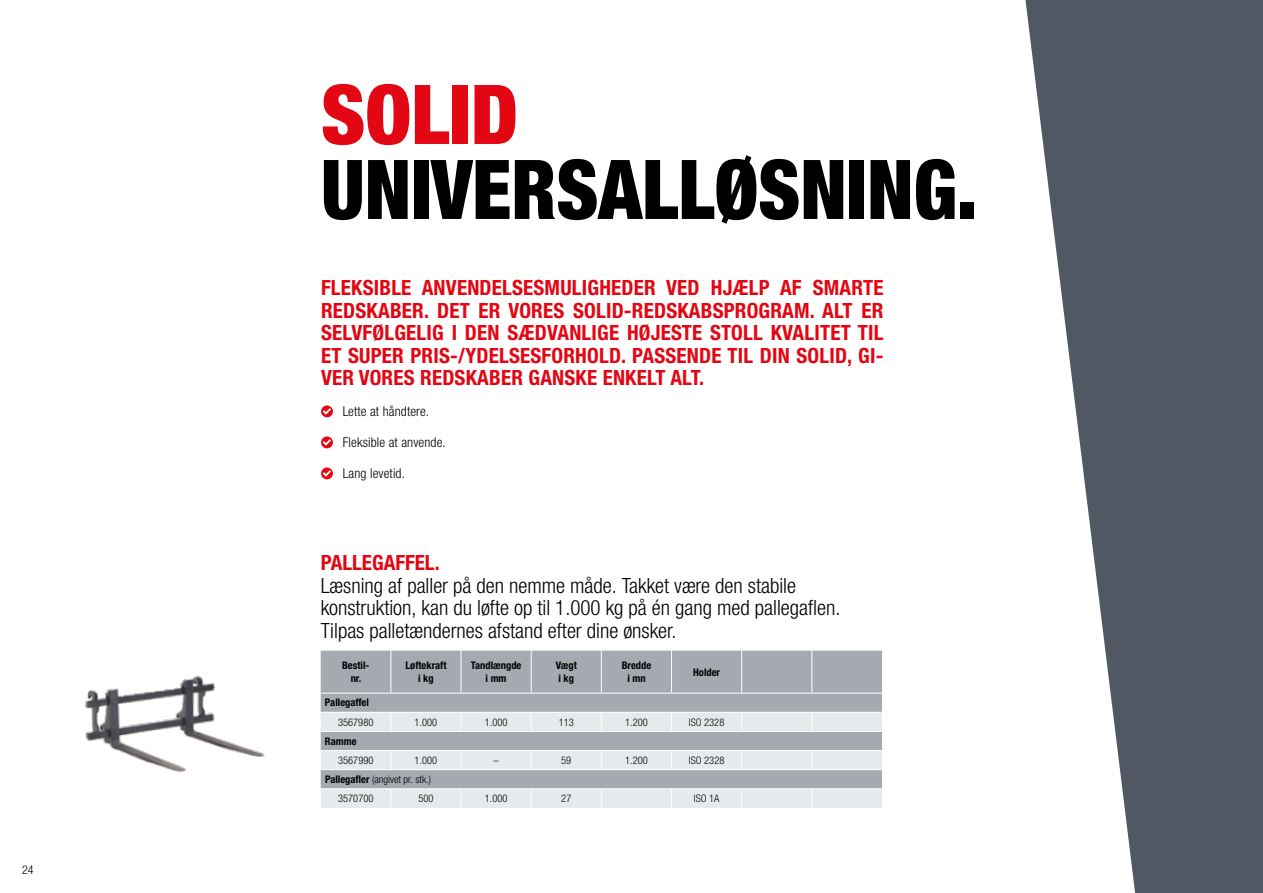
<style>
.page{position:relative;width:1263px;height:893px;background:#fff}
.page>*{position:absolute;margin:0;border:0;box-sizing:border-box;transform-origin:0 0}
.t1{font:900 condensed 82.5px "Helvetica Neue LTW1 G";color:#000;scale:.95 1}
.t2{font:900 condensed 82.5px "Helvetica Neue LTW1 G";color:#e30613}
.t3{font:700 condensed 21px/22.5px "Helvetica Neue LTW1 G";letter-spacing:.01em;color:#e30613;text-align:justify}
.t4{font:300 condensed 21px/22.5px "Helvetica Neue LTW1 G";color:#000}
.t5{font:300 condensed 13.5px "Helvetica Neue LTW1 G";letter-spacing:.01em;color:#000}
.t6{font:300 condensed 12px "Helvetica Neue LTW1 G";color:#000}
.t7{font:300 condensed 10.5px/19.2px "Helvetica Neue LTW1 G";color:#000}
.t8{font:700 condensed 10.5px/12.6px "Helvetica Neue LTW1 G";color:#000;text-align:center}
.s1{font-weight:700}
</style>
<div class="page">
<svg style="left:1025px;top:0;width:238px;height:893px;fill:#4f5863"></svg>
<img style="left:85px;top:675px;width:180px;height:98px">
<div style="left:321px;top:651px;width:561px;height:61px;background:#a4aab0"></div>
<svg style="left:321px;top:713px;width:561px;height:95px;background:#ccd0d4"></svg>
<svg style="left:390px;top:713px;width:1px;height:18px"></svg>
<svg style="left:461px;top:713px;width:1px;height:18px"></svg>
<svg style="left:531px;top:713px;width:1px;height:18px"></svg>
<svg style="left:601px;top:713px;width:1px;height:18px"></svg>
<svg style="left:671px;top:713px;width:1px;height:18px"></svg>
<svg style="left:741px;top:713px;width:1px;height:18px"></svg>
<svg style="left:811px;top:713px;width:1px;height:18px"></svg>
<svg style="left:390px;top:751px;width:1px;height:18px"></svg>
<svg style="left:461px;top:751px;width:1px;height:18px"></svg>
<svg style="left:531px;top:751px;width:1px;height:18px"></svg>
<svg style="left:601px;top:751px;width:1px;height:18px"></svg>
<svg style="left:671px;top:751px;width:1px;height:18px"></svg>
<svg style="left:741px;top:751px;width:1px;height:18px"></svg>
<svg style="left:811px;top:751px;width:1px;height:18px"></svg>
<svg style="left:390px;top:789px;width:1px;height:19px"></svg>
<svg style="left:461px;top:789px;width:1px;height:19px"></svg>
<svg style="left:531px;top:789px;width:1px;height:19px"></svg>
<svg style="left:601px;top:789px;width:1px;height:19px"></svg>
<svg style="left:671px;top:789px;width:1px;height:19px"></svg>
<svg style="left:741px;top:789px;width:1px;height:19px"></svg>
<svg style="left:811px;top:789px;width:1px;height:19px"></svg>
<hr style="left:390px;top:651px;width:1px;height:42px;background:#fff">
<hr style="left:461px;top:651px;width:1px;height:42px;background:#fff">
<hr style="left:531px;top:651px;width:1px;height:42px;background:#fff">
<hr style="left:601px;top:651px;width:1px;height:42px;background:#fff">
<hr style="left:671px;top:651px;width:1px;height:42px;background:#fff">
<hr style="left:741px;top:651px;width:1px;height:42px;background:#fff">
<hr style="left:811px;top:651px;width:1px;height:42px;background:#fff">
<hr style="left:321px;top:693px;width:70px;height:1px;background:#fff">
<hr style="left:391px;top:693px;width:70px;height:1px;background:#fff">
<hr style="left:461px;top:693px;width:70px;height:1px;background:#fff">
<hr style="left:531px;top:693px;width:70px;height:1px;background:#fff">
<hr style="left:601px;top:693px;width:70px;height:1px;background:#fff">
<hr style="left:671px;top:693px;width:71px;height:1px;background:#fff">
<hr style="left:742px;top:693px;width:70px;height:1px;background:#fff">
<hr style="left:321px;top:731px;width:70px;height:1px;background:#fff">
<hr style="left:391px;top:731px;width:70px;height:1px;background:#fff">
<hr style="left:461px;top:731px;width:70px;height:1px;background:#fff">
<hr style="left:531px;top:731px;width:70px;height:1px;background:#fff">
<hr style="left:601px;top:731px;width:70px;height:1px;background:#fff">
<hr style="left:671px;top:731px;width:71px;height:1px;background:#fff">
<hr style="left:742px;top:731px;width:70px;height:1px;background:#fff">
<hr style="left:321px;top:788px;width:70px;height:1px;background:#fff">
<hr style="left:391px;top:788px;width:70px;height:1px;background:#fff">
<hr style="left:461px;top:788px;width:70px;height:1px;background:#fff">
<hr style="left:531px;top:788px;width:70px;height:1px;background:#fff">
<hr style="left:601px;top:788px;width:70px;height:1px;background:#fff">
<hr style="left:671px;top:788px;width:71px;height:1px;background:#fff">
<hr style="left:742px;top:788px;width:70px;height:1px;background:#fff">
<hr style="left:321px;top:769px;width:70px;height:1px;background:#fff">
<hr style="left:391px;top:769px;width:70px;height:1px;background:#fff">
<hr style="left:461px;top:769px;width:70px;height:1px;background:#fff">
<hr style="left:531px;top:769px;width:70px;height:1px;background:#fff">
<hr style="left:601px;top:769px;width:70px;height:1px;background:#fff">
<hr style="left:671px;top:769px;width:71px;height:1px;background:#fff">
<hr style="left:742px;top:769px;width:70px;height:1px;background:#fff">
<hr style="left:812px;top:693px;width:70px;height:1px;background:#fff">
<hr style="left:812px;top:731px;width:70px;height:1px;background:#fff">
<hr style="left:321px;top:750px;width:70px;height:1px;background:#fff">
<hr style="left:391px;top:750px;width:70px;height:1px;background:#fff">
<hr style="left:461px;top:750px;width:70px;height:1px;background:#fff">
<hr style="left:531px;top:750px;width:70px;height:1px;background:#fff">
<hr style="left:601px;top:750px;width:70px;height:1px;background:#fff">
<hr style="left:671px;top:750px;width:71px;height:1px;background:#fff">
<hr style="left:742px;top:750px;width:70px;height:1px;background:#fff">
<hr style="left:812px;top:750px;width:70px;height:1px;background:#fff">
<hr style="left:812px;top:769px;width:70px;height:1px;background:#fff">
<hr style="left:812px;top:788px;width:70px;height:1px;background:#fff">
<svg style="left:321px;top:405px;width:12px;height:12px"></svg>
<svg style="left:323px;top:408px;width:8px;height:7px"></svg>
<svg style="left:321px;top:436px;width:12px;height:12px"></svg>
<svg style="left:323px;top:439px;width:8px;height:7px"></svg>
<svg style="left:321px;top:467px;width:12px;height:12px"></svg>
<svg style="left:323px;top:470px;width:8px;height:7px"></svg>
<p class="t6" style="left:22px;top:863px;width:13px">24</p>
<h1 class="t2" style="left:321px;top:65px;width:199px">SOLID</h1>
<h1 class="t1" style="left:321px;top:140px;width:692px">UNIVERSALLØSNING.</h1>
<p class="t3" style="left:321px;top:277px;width:564px">FLEKSIBLE ANVENDELSESMULIGHEDER VED HJÆLP AF SMARTE REDSKABER. DET ER VORES SOLID-REDSKABSPROGRAM. ALT ER SELVFØLGELIG I DEN SÆDVANLIGE HØJESTE STOLL KVALITET TIL ET SUPER PRIS-/YDELSESFORHOLD. PASSENDE TIL DIN SOLID, GI-VER VORES REDSKABER GANSKE ENKELT ALT.</p>
<p class="t5" style="left:343px;top:403px;width:88px">Lette at håndtere.</p>
<p class="t5" style="left:343px;top:434px;width:105px">Fleksible at anvende.</p>
<p class="t5" style="left:343px;top:465px;width:64px">Lang levetid.</p>
<p class="t3" style="left:321px;top:552px;width:121px">PALLEGAFFEL.</p>
<p class="t4" style="left:321px;top:574px;width:521px">Læsning af paller på den nemme måde. Takket være den stabile konstruktion, kan du løfte op til 1.000 kg på én gang med pallegaflen.<br>Tilpas palletændernes afstand efter dine ønsker.</p>
<p class="t8" style="left:342px;top:659px;width:29px">Bestil&shy;nr.</p>
<p class="t8" style="left:405px;top:659px;width:42px">Løftekraft i kg</p>
<p class="t8" style="left:471px;top:659px;width:52px">Tandlængde i mm</p>
<p class="t8" style="left:556px;top:659px;width:23px;text-align:left">Vægt i kg</p>
<p class="t8" style="left:622px;top:659px;width:31px">Bredde i mn</p>
<p class="t8" style="left:693px;top:666px;width:29px">Holder</p>
<p class="t8" style="left:325px;top:696px;width:46px">Pallegaffel</p>
<p class="t7" style="left:338px;top:712px;width:37px">3567980</p>
<p class="t7" style="left:415px;top:712px;width:24px">1.000</p>
<p class="t7" style="left:485px;top:712px;width:24px">1.000</p>
<p class="t7" style="left:559px;top:712px;width:17px">113</p>
<p class="t7" style="left:625px;top:712px;width:24px">1.200</p>
<p class="t7" style="left:689px;top:712px;width:37px">ISO 2328</p>
<p class="t8" style="left:325px;top:735px;width:33px">Ramme</p>
<p class="t7" style="left:338px;top:751px;width:37px">3567990</p>
<p class="t7" style="left:415px;top:751px;width:24px">1.000</p>
<p class="t7" style="left:493px;top:751px;width:7px">–</p>
<p class="t7" style="left:561px;top:751px;width:12px">59</p>
<p class="t7" style="left:625px;top:751px;width:24px">1.200</p>
<p class="t7" style="left:689px;top:751px;width:37px">ISO 2328</p>
<p class="t7" style="left:338px;top:770px;width:94px;text-indent:-13px"><span class="s1">Pallegafler</span> (angivet pr. stk.)<br>3570700</p>
<p class="t7" style="left:418px;top:789px;width:17px">500</p>
<p class="t7" style="left:485px;top:789px;width:24px">1.000</p>
<p class="t7" style="left:561px;top:789px;width:12px">27</p>
<p class="t7" style="left:694px;top:789px;width:27px">ISO 1A</p>
</div>
